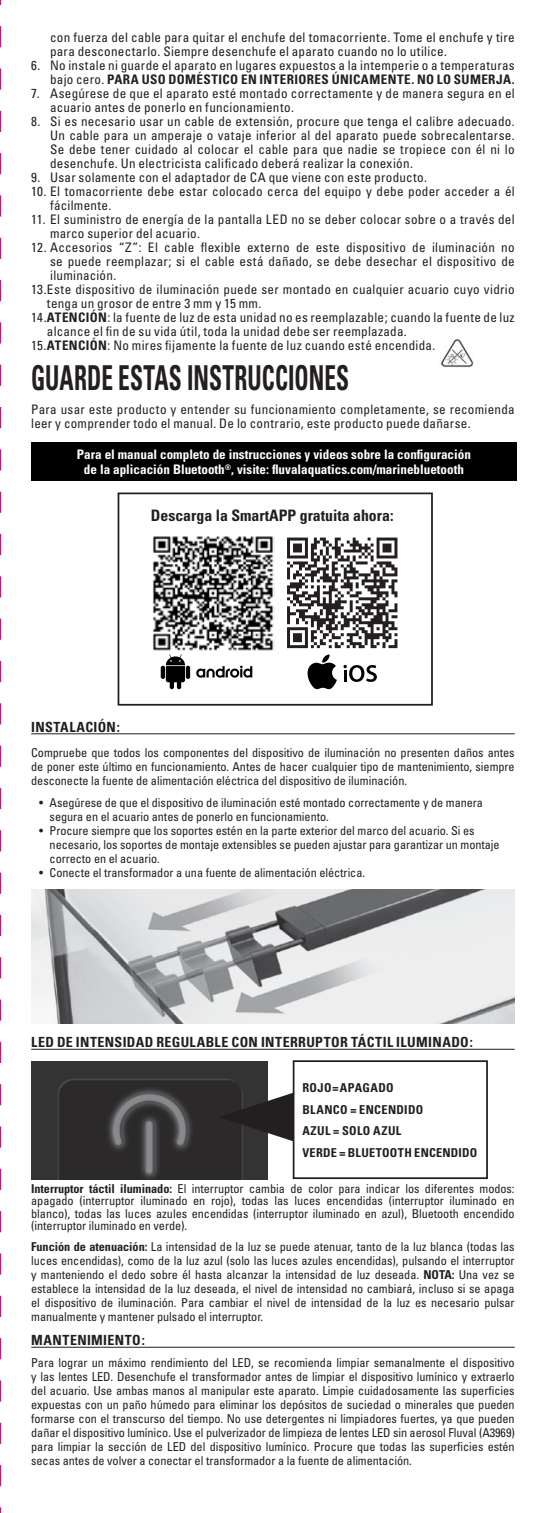
<style>
.page{position:relative;width:547px;height:1513px;background:#fff}
.page>*{position:absolute;margin:0;border:0;box-sizing:border-box;transform-origin:0 0}
.t1{font:700 condensed 34.3px "Univers";color:#231f20;scale:.68 1}
.t2{font:700 condensed 15.75px "Univers";color:#231f20}
.t3{font:700 condensed 14px "Univers";letter-spacing:.025em;color:#231f20}
.t4{font:condensed 13.12px/14px "Univers";letter-spacing:.02em;color:#231f20}
.t5{font:700 condensed 13.12px/15.8px "Univers";color:#fff;text-align:center}
.t6{font:condensed 12.25px/14px "Univers";letter-spacing:-.005em;color:#231f20;text-align:justify}
.t7{font:700 condensed 12.25px/21.9px "Univers";letter-spacing:.025em;color:#231f20}
.s1{font-weight:700}
.s2{font-size:14px}
</style>
<div class="page">
<hr style="left:31px;top:733px;width:483px;height:1px;background:#231f20">
<hr style="left:31px;top:1048px;width:483px;height:1px;background:#231f20">
<hr style="left:31px;top:1346px;width:483px;height:1px;background:#231f20">
<img style="left:31px;top:889px;width:483px;height:134px">
<div style="left:31px;top:442px;width:485px;height:38px;background:#000"></div>
<div style="left:117px;top:492px;width:315px;height:213px;border:2px solid #231f20"></div>
<img style="left:152px;top:536px;width:122px;height:115px">
<svg style="left:287px;top:537px;width:110px;height:111px"></svg>
<hr style="left:186px;top:665px;width:4px;height:14px;background:#000;border-radius:2px">
<hr style="left:161px;top:665px;width:4px;height:14px;background:#000;border-radius:2px">
<svg style="left:166px;top:654px;width:19px;height:35px"></svg>
<svg style="left:196px;top:665px;width:56px;height:12px"></svg>
<svg style="left:307px;top:654px;width:30px;height:35px"></svg>
<svg style="left:343px;top:665px;width:34px;height:17px"></svg>
<img style="left:32px;top:1061px;width:235px;height:118px">
<svg style="left:218px;top:1086px;width:74px;height:61px"></svg>
<div style="left:292px;top:1060px;width:195px;height:119px;border:2px solid #231f20"></div>
<img style="left:440px;top:339px;width:34px;height:29px">
<svg style="left:0;top:0;width:1px;height:1512px"></svg>
<p class="t4" style="left:50px;top:30px;width:466px">con fuerza del cable para quitar el enchufe del tomacorriente. Tome el enchufe y tire para desconectarlo. Siempre desenchufe el aparato cuando no lo utilice.</p>
<p class="t4" style="left:31px;top:58px;width:485px;text-align:right">6. No instale ni guarde el aparato en lugares expuestos a la intemperie o a temperaturas bajo cero. <span class="s1">PARA USO DOMÉSTICO EN INTERIORES ÚNICAMENTE. NO LO SUMERJA.</span></p>
<p class="t4" style="left:50px;top:86px;width:466px;text-indent:-19px">7. Asegúrese de que el aparato esté montado correctamente y de manera segura en el acuario antes de ponerlo en funcionamiento.</p>
<p class="t4" style="left:50px;top:114px;width:466px;text-align:justify;text-indent:-19px">8. Si es necesario usar un cable de extensión, procure que tenga el calibre adecuado.<br>Un cable para un amperaje o vataje inferior al del aparato puede sobrecalentarse.<br>Se debe tener cuidado al colocar el cable para que nadie se tropiece con él ni lo desenchufe. Un electricista calificado deberá realizar la conexión.</p>
<p class="t4" style="left:31px;top:170px;width:397px">9. Usar solamente con el adaptador de CA que viene con este producto.</p>
<p class="t4" style="left:50px;top:184px;width:466px;text-indent:-19px">10. El tomacorriente debe estar colocado cerca del equipo y debe poder acceder a él fácilmente.</p>
<p class="t4" style="left:50px;top:212px;width:466px;text-indent:-19px">11. El suministro de energía de la pantalla LED no se deber colocar sobre o a través del marco superior del acuario.</p>
<p class="t4" style="left:31px;top:240px;width:485px">12. Accesorios “Z”: El cable flexible externo de este dispositivo de iluminación no</p>
<p class="t4" style="left:50px;top:254px;width:466px">se puede reemplazar; si el cable está dañado, se debe desechar el dispositivo de</p>
<p class="t4" style="left:50px;top:268px;width:68px">iluminación.</p>
<p class="t4" style="left:31px;top:282px;width:485px">13.Este dispositivo de iluminación puede ser montado en cualquier acuario cuyo vidrio</p>
<p class="t4" style="left:47px;top:296px;width:216px">tenga un grosor de entre 3 mm y 15 mm.</p>
<p class="t4" style="left:31px;top:310px;width:485px">14.<span class="s1">ATENCIÓN</span>: la fuente de luz de esta unidad no es reemplazable; cuando la fuente de luz</p>
<p class="t4" style="left:47px;top:324px;width:361px">alcance el fin de su vida útil, toda la unidad debe ser reemplazada.</p>
<p class="t4" style="left:31px;top:338px;width:405px">15.<span class="s1">ATENCIÓN</span>: No mires fijamente la fuente de luz cuando esté encendida.</p>
<h1 class="t1" style="left:31px;top:356px;width:469px">GUARDE ESTAS INSTRUCCIONES</h1>
<p class="t4" style="left:31px;top:402px;width:485px">Para usar este producto y entender su funcionamiento completamente, se recomienda leer y comprender todo el manual. De lo contrario, este producto puede dañarse<span class="s2">.</span></p>
<p class="t5" style="left:77px;top:446px;width:395px">Para el manual completo de instrucciones y videos sobre la configuración de la aplicación Bluetooth<sup>®</sup>, visite: fluvalaquatics.com/marinebluetooth</p>
<p class="t2" style="left:151px;top:505px;width:244px">Descarga la SmartAPP gratuita ahora:</p>
<p class="t3" style="left:31px;top:718px;width:90px">INSTALACIÓN:</p>
<p class="t6" style="left:31px;top:745px;width:485px">Compruebe que todos los componentes del dispositivo de iluminación no presenten daños antes de poner este último en funcionamiento. Antes de hacer cualquier tipo de mantenimiento, siempre desconecte la fuente de alimentación eléctrica del dispositivo de iluminación.</p>
<p class="t6" style="left:50px;top:795px;width:435px;text-indent:-11px">• Asegúrese de que el dispositivo de iluminación esté montado correctamente y de manera segura en el acuario antes de ponerlo en funcionamiento.</p>
<p class="t6" style="left:50px;top:823px;width:451px;text-align:left;text-indent:-11px">• Procure siempre que los soportes estén en la parte exterior del marco del acuario. Si es necesario, los soportes de montaje extensibles se pueden ajustar para garantizar un montaje correcto en el acuario.</p>
<p class="t6" style="left:39px;top:865px;width:327px">• Conecte el transformador a una fuente de alimentación eléctrica.</p>
<p class="t3" style="left:31px;top:1033px;width:443px">LED DE INTENSIDAD REGULABLE CON INTERRUPTOR TÁCTIL ILUMINADO:</p>
<p class="t7" style="left:302px;top:1076px;width:176px">ROJO=APAGADO<br>BLANCO = ENCENDIDO<br>AZUL = SOLO AZUL<br>VERDE = BLUETOOTH ENCENDIDO</p>
<p class="t6" style="left:31px;top:1182px;width:485px;line-height:12.2px"><span class="s1">Interruptor táctil iluminado:</span> El interruptor cambia de color para indicar los diferentes modos: apagado (interruptor iluminado en rojo), todas las luces encendidas (interruptor iluminado en blanco), todas las luces azules encendidas (interruptor iluminado en azul), Bluetooth encendido (interruptor iluminado en verde).</p>
<p class="t6" style="left:31px;top:1239px;width:485px"><span class="s1">Función de atenuación:</span> La intensidad de la luz se puede atenuar, tanto de la luz blanca (todas las luces encendidas), como de la luz azul (solo las luces azules encendidas), pulsando el interruptor y manteniendo el dedo sobre él hasta alcanzar la intensidad de luz deseada. <span class="s1">NOTA:</span> Una vez se establece la intensidad de la luz deseada, el nivel de intensidad no cambiará, incluso si se apaga el dispositivo de iluminación. Para cambiar el nivel de intensidad de la luz es necesario pulsar manualmente y mantener pulsado el interruptor.</p>
<p class="t3" style="left:31px;top:1331px;width:115px">MANTENIMIENTO:</p>
<p class="t6" style="left:31px;top:1355px;width:485px">Para lograr un máximo rendimiento del LED, se recomienda limpiar semanalmente el dispositivo y las lentes LED. Desenchufe el transformador antes de limpiar el dispositivo lumínico y extraerlo del acuario. Use ambas manos al manipular este aparato. Limpie cuidadosamente las superficies expuestas con un paño húmedo para eliminar los depósitos de suciedad o minerales que pueden formarse con el transcurso del tiempo. No use detergentes ni limpiadores fuertes, ya que pueden dañar el dispositivo lumínico. Use el pulverizador de limpieza de lentes LED sin aerosol Fluval (A3969) para limpiar la sección de LED del dispositivo lumínico. Procure que todas las superficies estén secas antes de volver a conectar el transformador a la fuente de alimentación.</p>
</div>
